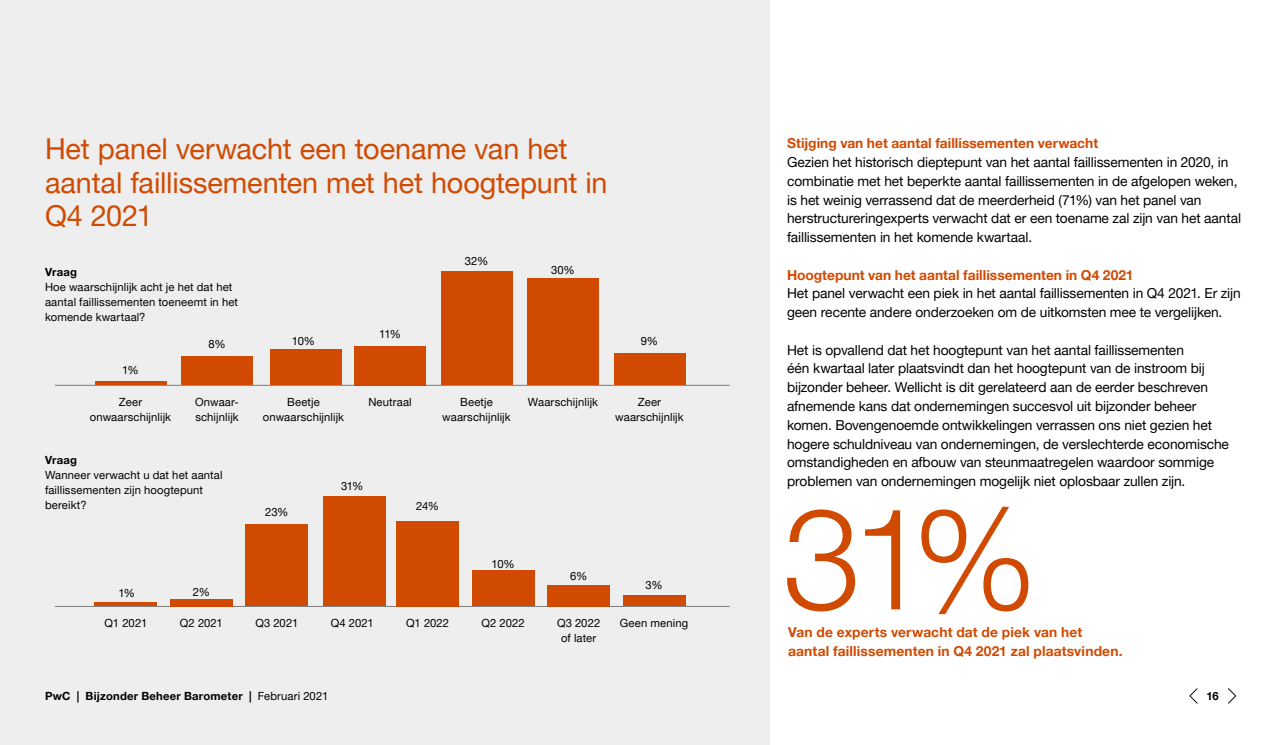
<style>
.page{position:relative;width:1287px;height:745px;background:#fff}
.page>*{position:absolute;margin:0;border:0;box-sizing:border-box;transform-origin:0 0}
.t1{font:300 141.38px "Helvetica Neue LT Pro";color:#d04a02}
.t2{font:28.75px/33.8px "Helvetica Neue LT Pro";letter-spacing:-.005em;color:#d04a02}
.t3{font:13.75px/18.8px "Helvetica Neue LT Pro";letter-spacing:-.005em;color:#000}
.t4{font:700 13.75px/18.8px "Helvetica Neue LT Pro";letter-spacing:.005em;color:#d04a02}
.t5{font:11.25px/15px "Helvetica Neue LT Pro";letter-spacing:.01em;color:#000;text-align:center}
.t6{font:700 11.25px "Helvetica Neue LT Pro";letter-spacing:.02em;color:#000}
.s1{font-weight:400}
</style>
<div class="page">
<svg style="left:1189px;top:688px;width:8px;height:15px"></svg>
<svg style="left:1228px;top:688px;width:8px;height:15px"></svg>
<div style="left:0;top:0;width:769px;height:744px;background:#eee"></div>
<hr style="left:55px;top:385px;width:674px;height:1px;background:#7d7d7d">
<hr style="left:55px;top:605px;width:674px;height:1px;background:#7d7d7d">
<div style="left:181px;top:356px;width:72px;height:29px;background:#d04a02"></div>
<div style="left:245px;top:524px;width:63px;height:81px;background:#d04a02"></div>
<div style="left:270px;top:349px;width:72px;height:36px;background:#d04a02"></div>
<div style="left:323px;top:496px;width:63px;height:109px;background:#d04a02"></div>
<hr style="left:95px;top:381px;width:71px;height:4px;background:#d04a02">
<div style="left:170px;top:598px;width:63px;height:7px;background:#d04a02"></div>
<hr style="left:95px;top:602px;width:62px;height:3px;background:#d04a02">
<div style="left:354px;top:346px;width:72px;height:39px;background:#d04a02"></div>
<div style="left:396px;top:520px;width:63px;height:85px;background:#d04a02"></div>
<div style="left:440px;top:271px;width:72px;height:114px;background:#d04a02"></div>
<div style="left:472px;top:570px;width:62px;height:35px;background:#d04a02"></div>
<div style="left:527px;top:278px;width:72px;height:107px;background:#d04a02"></div>
<div style="left:547px;top:584px;width:63px;height:21px;background:#d04a02"></div>
<div style="left:613px;top:353px;width:72px;height:32px;background:#d04a02"></div>
<div style="left:622px;top:595px;width:63px;height:10px;background:#d04a02"></div>
<h2 class="t2" style="left:45px;top:131px;width:564px">Het panel verwacht een toename van het aantal faillissementen met het hoogtepunt in<br>Q4 2021</h2>
<p class="t6" style="left:45px;top:265px;width:33px">Vraag</p>
<p class="t5" style="left:45px;top:279px;width:194px;text-align:left">Hoe waarschijnlijk acht je het dat het aantal faillissementen toeneemt in het komende kwartaal?</p>
<p class="t5" style="left:464px;top:253px;width:25px">32%</p>
<p class="t5" style="left:551px;top:262px;width:25px">30%</p>
<p class="t5" style="left:122px;top:361px;width:18px">1%</p>
<p class="t5" style="left:90px;top:394px;width:83px">Zeer onwaarschijnlijk</p>
<p class="t5" style="left:208px;top:336px;width:19px">8%</p>
<p class="t5" style="left:195px;top:394px;width:45px;text-align:left">Onwaar&shy;schijnlijk</p>
<p class="t5" style="left:292px;top:332px;width:25px">10%</p>
<p class="t5" style="left:263px;top:394px;width:83px">Beetje onwaarschijnlijk</p>
<p class="t5" style="left:379px;top:326px;width:23px">11%</p>
<p class="t5" style="left:368px;top:394px;width:45px">Neutraal</p>
<p class="t5" style="left:442px;top:394px;width:70px">Beetje waarschijnlijk</p>
<p class="t5" style="left:528px;top:394px;width:72px">Waarschijnlijk</p>
<p class="t5" style="left:640px;top:332px;width:19px">9%</p>
<p class="t5" style="left:615px;top:394px;width:70px">Zeer waarschijnlijk</p>
<p class="t6" style="left:45px;top:452px;width:33px">Vraag</p>
<p class="t5" style="left:45px;top:467px;width:179px;text-align:left">Wanneer verwacht u dat het aantal faillissementen zijn hoogtepunt bereikt?</p>
<p class="t5" style="left:265px;top:504px;width:25px">23%</p>
<p class="t5" style="left:341px;top:478px;width:24px">31%</p>
<p class="t5" style="left:416px;top:498px;width:24px">24%</p>
<p class="t5" style="left:118px;top:585px;width:18px">1%</p>
<p class="t5" style="left:193px;top:583px;width:19px">2%</p>
<p class="t5" style="left:105px;top:615px;width:44px">Q1 2021</p>
<p class="t5" style="left:180px;top:615px;width:44px">Q2 2021</p>
<p class="t5" style="left:255px;top:615px;width:44px">Q3 2021</p>
<p class="t5" style="left:331px;top:615px;width:44px">Q4 2021</p>
<p class="t5" style="left:406px;top:615px;width:44px">Q1 2022</p>
<p class="t5" style="left:491px;top:556px;width:25px">10%</p>
<p class="t5" style="left:481px;top:615px;width:45px">Q2 2022</p>
<p class="t5" style="left:570px;top:568px;width:19px">6%</p>
<p class="t5" style="left:557px;top:615px;width:45px">Q3 2022 of later</p>
<p class="t5" style="left:645px;top:577px;width:19px">3%</p>
<p class="t5" style="left:620px;top:615px;width:70px">Geen mening</p>
<p class="t6" style="left:45px;top:688px;width:285px">PwC | Bijzonder Beheer Barometer | <span class="s1">Februari 2021</span></p>
<p class="t4" style="left:787px;top:133px;width:312px">Stijging van het aantal faillissementen verwacht</p>
<p class="t3" style="left:787px;top:152px;width:455px">Gezien het historisch dieptepunt van het aantal faillissementen in 2020, in combinatie met het beperkte aantal faillissementen in de afgelopen weken, is het weinig verrassend dat de meerderheid (71%) van het panel van herstructureringexperts verwacht dat er een toename zal zijn van het aantal faillissementen in het komende kwartaal.</p>
<p class="t4" style="left:787px;top:265px;width:348px">Hoogtepunt van het aantal faillissementen in Q4 2021</p>
<p class="t3" style="left:787px;top:283px;width:455px">Het panel verwacht een piek in het aantal faillissementen in Q4 2021. Er zijn geen recente andere onderzoeken om de uitkomsten mee te vergelijken.</p>
<p class="t3" style="left:787px;top:340px;width:443px">Het is opvallend dat het hoogtepunt van het aantal faillissementen<br>één kwartaal later plaatsvindt dan het hoogtepunt van de instroom bij bijzonder beheer. Wellicht is dit gerelateerd aan de eerder beschreven afnemende kans dat ondernemingen succesvol uit bijzonder beheer komen. Bovengenoemde ontwikkelingen verrassen ons niet gezien het hogere schuldniveau van ondernemingen, de verslechterde economische omstandigheden en afbouw van steunmaatregelen waardoor sommige problemen van ondernemingen mogelijk niet oplosbaar zullen zijn.</p>
<h1 class="t1" style="left:782px;top:472px;width:256px">31%</h1>
<p class="t4" style="left:788px;top:622px;width:336px">Van de experts verwacht dat de piek van het aantal faillissementen in Q4 2021 zal plaatsvinden.</p>
<p class="t6" style="left:1206px;top:688px;width:14px">16</p>
</div>
